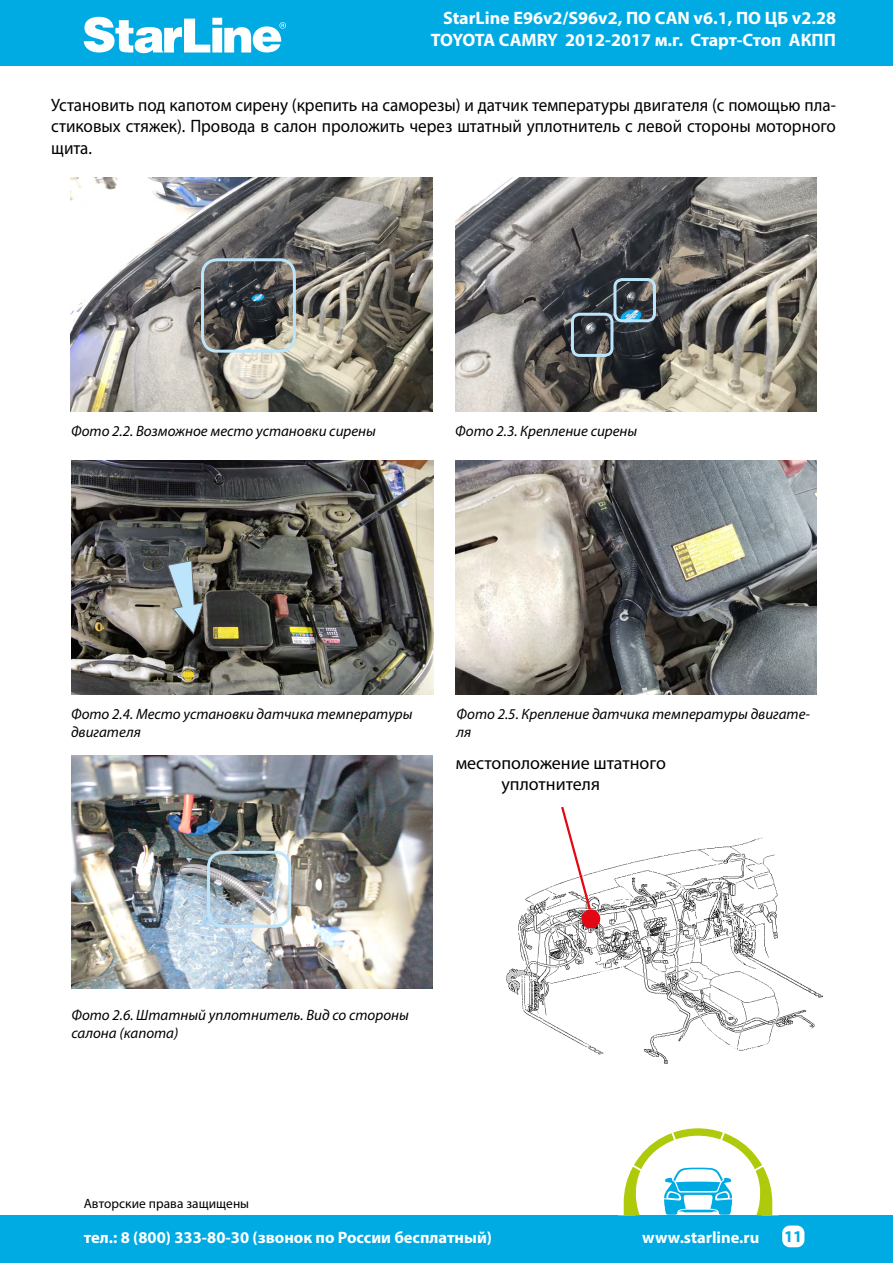
<style>
.page{position:relative;width:893px;height:1263px;background:#fff}
.page>*{position:absolute;margin:0;border:0;box-sizing:border-box;transform-origin:0 0}
.t1{font:18px/21.6px "Myriad Pro";color:#000;text-align:justify;scale:.95 1}
.t2{font:700 18px/21.6px "Myriad Pro";color:#fff;text-align:right}
.t3{font:18px/21.6px "Myriad Pro";color:#000}
.t4{font:700 16.5px "Myriad Pro";color:#fff}
.t5{font:700 16.5px "Myriad Pro";color:#00abe4}
.t6{font:italic 15px/18px "Myriad Pro";color:#000}
.t7{font:13.5px "Myriad Pro";color:#000}
</style>
<div class="page">
<div style="left:0;top:0;width:893px;height:65px;background:#00abe4"></div>
<svg style="left:84px;top:17px;width:202px;height:36px"></svg>
<div style="left:0;top:1215px;width:893px;height:48px;background:#00abe4"></div>
<div style="left:782px;top:1225px;width:22px;height:22px;background:#fff;border-radius:8px"></div>
<svg style="left:623px;top:1128px;width:150px;height:87px"></svg>
<img style="left:71px;top:178px;width:362px;height:234px">
<img style="left:455px;top:178px;width:361px;height:234px">
<div style="left:571px;top:313px;width:42px;height:44px;border:3px solid #bce4fa;border-radius:7px"></div>
<div style="left:201px;top:258px;width:95px;height:95px;border:3px solid #bce4fa;border-radius:15px"></div>
<div style="left:613px;top:278px;width:43px;height:44px;border:3px solid #bce4fa;border-radius:7px"></div>
<img style="left:71px;top:461px;width:362px;height:233px">
<img style="left:456px;top:461px;width:361px;height:234px">
<svg style="left:167px;top:560px;width:37px;height:75px;background:#92a0a3"></svg>
<img style="left:72px;top:755px;width:361px;height:234px">
<div style="left:207px;top:851px;width:84px;height:77px;border:3px solid #bce4fa;border-radius:15px"></div>
<img style="left:506px;top:837px;width:318px;height:226px">
<div style="left:581px;top:909px;width:19px;height:19px;background:#e30613;border-radius:50%"></div>
<svg style="left:559px;top:807px;width:33px;height:105px"></svg>
<p class="t2" style="left:431px;top:7px;width:407px">StarLine E96v2/S96v2, ПО CAN v6.1, ПО ЦБ v2.28<br>TOYOTA CAMRY 2012-2017 м.г. Старт-Стоп АКПП</p>
<p class="t1" style="left:51px;top:93px;width:827px">Установить под капотом сирену (крепить на саморезы) и датчик температуры двигателя (с помощью пла&shy;стиковых стяжек). Провода в салон проложить через штатный уплотнитель с левой стороны моторного щита.</p>
<p class="t6" style="left:71px;top:421px;width:306px">Фото 2.2. Возможное место установки сирены</p>
<p class="t6" style="left:455px;top:421px;width:183px">Фото 2.3. Крепление сирены</p>
<p class="t6" style="left:71px;top:704px;width:343px">Фото 2.4. Место установки датчика температуры двигателя</p>
<p class="t6" style="left:457px;top:704px;width:355px">Фото 2.5. Крепление датчика температуры двигате&shy;ля</p>
<p class="t3" style="left:501px;top:751px;width:166px;text-indent:-46px">местоположение штатного уплотнителя</p>
<p class="t6" style="left:71px;top:1006px;width:339px">Фото 2.6. Штатный уплотнитель. Вид со стороны салона (капота)</p>
<p class="t7" style="left:84px;top:1195px;width:167px">Авторские права защищены</p>
<p class="t4" style="left:84px;top:1226px;width:410px">тел.: 8 (800) 333-80-30 (звонок по России бесплатный)</p>
<p class="t4" style="left:642px;top:1226px;width:119px">www.starline.ru</p>
<p class="t5" style="left:784px;top:1226px;width:20px">11</p>
</div>
